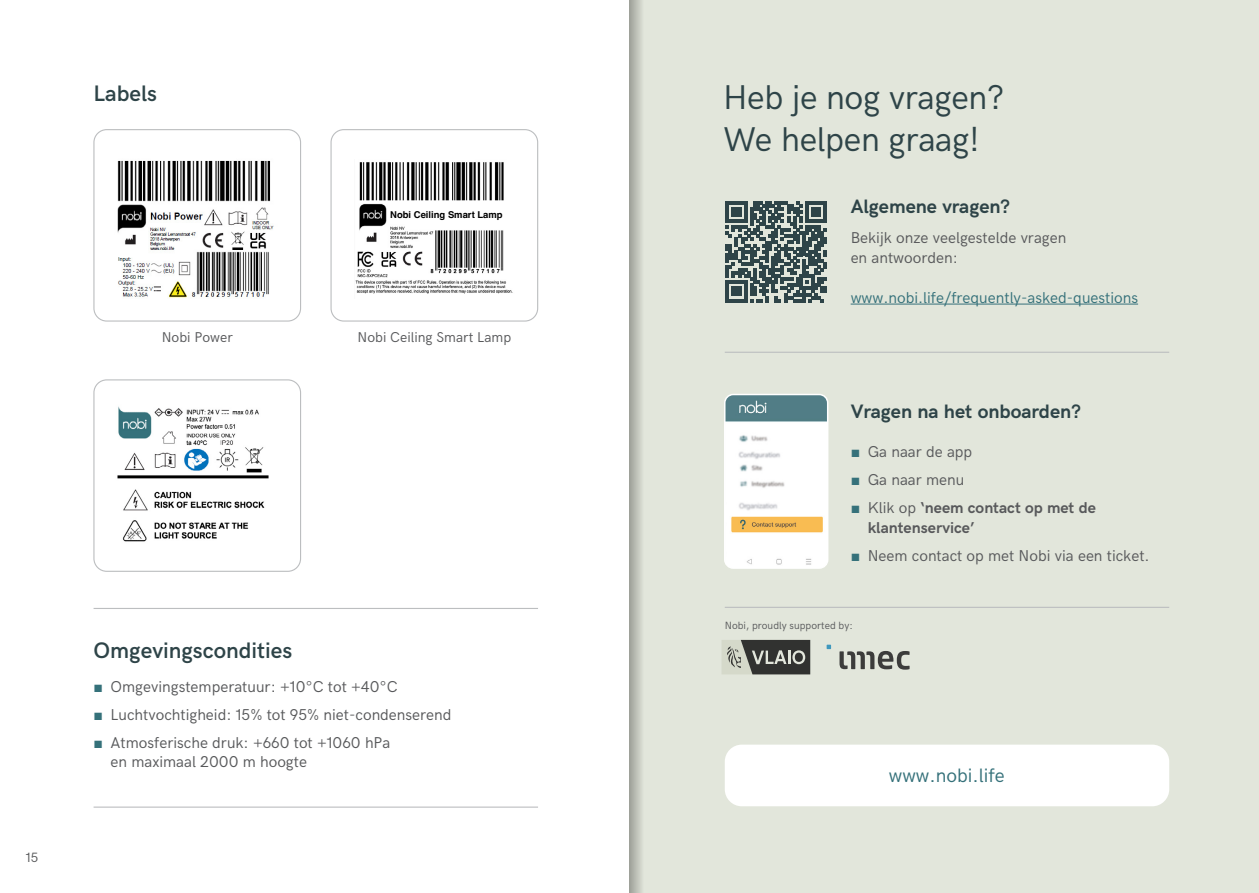
<style>
.page{position:relative;width:1259px;height:893px;background:#fff}
.page>*{position:absolute;margin:0;border:0;box-sizing:border-box;transform-origin:0 0}
.t1{font:34.5px/41.4px "HK Grotesk";letter-spacing:-.01em;color:#2e4448}
.t2{font:600 22.5px "HK Grotesk";color:#2e4448}
.t3{font:700 19.5px "HK Grotesk";color:#2e4448}
.t4{font:19.5px "HK Grotesk";color:#35717a}
.t5{font:15.75px/19.5px "HK Grotesk";color:#58595b}
.t6{font:700 15.75px/19.5px "HK Grotesk";color:#58595b}
.t7{font:15.75px "HK Grotesk";color:#35717a}
.t8{font:14.25px "HK Grotesk";color:#58595b}
.t9{font:13.5px "HK Grotesk";color:#58595b}
.t10{font:10.5px "HK Grotesk";color:#58595b}
.t11{font:700 9.45px "Helvetica";color:#000}
.s1{font-family:"Arial";color:#35717a}
.s2{font-family:"Arial";font-weight:400;color:#35717a}
.s3{font-weight:400}
</style>
<div class="page">
<div style="left:93px;top:129px;width:208px;height:193px;border:1px solid #bcbec0;border-radius:13px"></div>
<div style="left:330px;top:129px;width:208px;height:193px;border:1px solid #bcbec0;border-radius:13px"></div>
<div style="left:93px;top:379px;width:208px;height:193px;border:1px solid #bcbec0;border-radius:13px"></div>
<div style="left:629px;top:0;width:630px;height:893px;background:#e2e6db"></div>
<svg style="left:629px;top:0;width:13px;height:893px;background:#b8bcb3"></svg>
<div style="left:725px;top:745px;width:444px;height:61px;background:#fff;border-radius:17px"></div>
<hr style="left:850px;top:304px;width:288px;height:1px;background:#35717a">
<hr style="left:94px;top:608px;width:444px;height:1px;background:#bcbec0">
<hr style="left:725px;top:352px;width:444px;height:1px;background:#bcbec0">
<hr style="left:725px;top:607px;width:444px;height:1px;background:#bcbec0">
<hr style="left:94px;top:806px;width:444px;height:2px;background:#bcbec0">
<img style="left:117px;top:160px;width:157px;height:138px">
<img style="left:355px;top:162px;width:158px;height:132px">
<img style="left:117px;top:406px;width:152px;height:136px">
<svg style="left:726px;top:201px;width:101px;height:101px"></svg>
<svg style="left:722px;top:640px;width:88px;height:34px;background:#6c6e68"></svg>
<svg style="left:826px;top:645px;width:5px;height:4px"></svg>
<svg style="left:839px;top:651px;width:70px;height:19px"></svg>
<div style="left:390px;top:205px;width:117px;height:19px;background:#fff"></div>
<img style="left:727px;top:394px;width:100px;height:172px">
<div style="left:724px;top:394px;width:104px;height:175px;border:2px solid #fff;border-radius:9px"></div>
<h2 class="t2" style="left:94px;top:76px;width:65px">Labels</h2>
<p class="t11" style="left:390px;top:209px;width:114px">Nobi Ceiling Smart Lamp</p>
<p class="t8" style="left:162px;top:326px;width:73px">Nobi Power</p>
<p class="t8" style="left:357px;top:326px;width:155px">Nobi Ceiling Smart Lamp</p>
<p class="t9" style="left:26px;top:847px;width:14px">15</p>
<h2 class="t2" style="left:94px;top:633px;width:200px">Omgevingscondities</h2>
<p class="t5" style="left:94px;top:675px;width:306px"><span class="s1">■</span> Omgevingstemperatuur: +10°C tot +40°C</p>
<p class="t5" style="left:94px;top:703px;width:359px"><span class="s1">■</span> Luchtvochtigheid: 15% tot 95% niet-condenserend</p>
<p class="t5" style="left:111px;top:731px;width:281px;text-indent:-17px"><span class="s1">■</span> Atmosferische druk: +660 tot +1060 hPa en maximaal 2000 m hoogte</p>
<h1 class="t1" style="left:723px;top:74px;width:283px">Heb je nog vragen?<br>We helpen graag!</h1>
<p class="t3" style="left:850px;top:192px;width:161px">Algemene vragen?</p>
<p class="t5" style="left:850px;top:227px;width:217px">Bekijk onze veelgestelde vragen en antwoorden:</p>
<p class="t7" style="left:850px;top:286px;width:289px">www.nobi.life/frequently-asked-questions</p>
<p class="t3" style="left:850px;top:397px;width:232px">Vragen na het onboarden?</p>
<p class="t5" style="left:850px;top:441px;width:123px"><span class="s1">■</span> Ga naar de app</p>
<p class="t5" style="left:850px;top:469px;width:115px"><span class="s1">■</span> Ga naar menu</p>
<p class="t6" style="left:867px;top:497px;width:230px;text-indent:-17px"><span class="s2">■</span> <span class="s3">Klik op</span> ‘neem contact op met de klantenservice’</p>
<p class="t5" style="left:850px;top:545px;width:300px"><span class="s1">■</span> Neem contact op met Nobi via een ticket.</p>
<p class="t10" style="left:725px;top:617px;width:130px">Nobi, proudly supported by:</p>
<p class="t4" style="left:889px;top:761px;width:117px">www.nobi.life</p>
</div>
